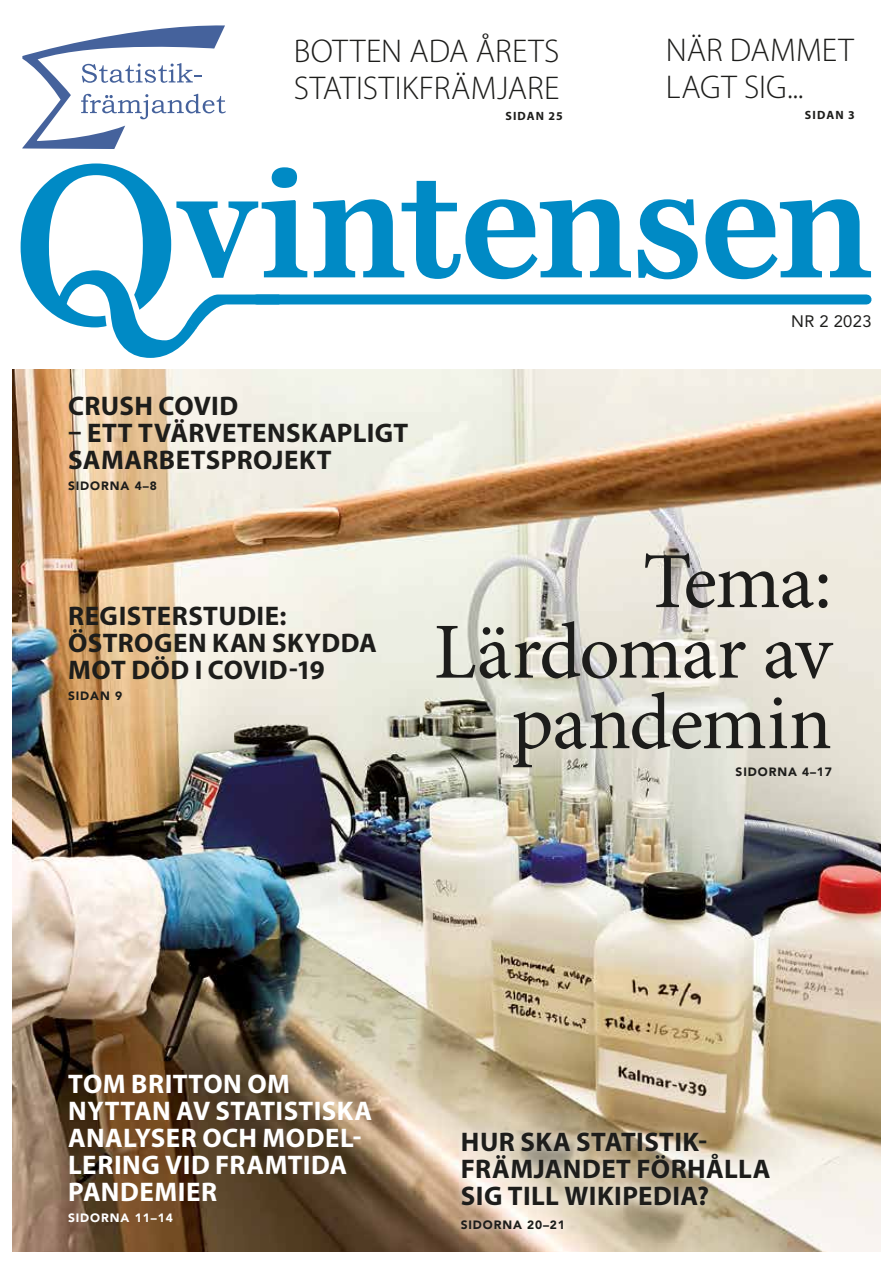
<style>
.page{position:relative;width:893px;height:1263px;background:#fff}
.page>*{position:absolute;margin:0;border:0;box-sizing:border-box;transform-origin:0 0}
.t1{font:79.5px/70.5px "Minion Pro";letter-spacing:-.02em;color:#1d1d1b;text-align:right}
.t2{font:300 33px/37.5px "Myriad Pro";letter-spacing:.005em;color:#1d1d1b}
.t3{font:700 27px/27px "Myriad Pro";letter-spacing:.015em;color:#1d1d1b}
.t4{font:700 27px/27px "Myriad Pro";letter-spacing:.015em;color:#fff}
.t5{font:16.5px "Avenir LT Std";letter-spacing:.025em;color:#1d1d1b}
.t6{font:900 12px "Avenir LT Std";letter-spacing:.075em;color:#1d1d1b}
.t7{font:700 12px "Myriad Pro";letter-spacing:.095em;color:#1d1d1b}
.t8{font:900 12px "Avenir LT Std";letter-spacing:.075em;color:#fff}
</style>
<div class="page">
<img style="left:13px;top:370px;width:867px;height:881px">
<div style="left:452px;top:1123px;width:327px;height:115px;background:#fff;opacity:.75"></div>
<svg style="left:313px;top:181px;width:318px;height:98px"></svg>
<svg style="left:638px;top:199px;width:60px;height:80px"></svg>
<svg style="left:705px;top:199px;width:166px;height:80px"></svg>
<div style="left:257px;top:294px;width:610px;height:10px;background:#008ac5"></div>
<svg style="left:21px;top:163px;width:286px;height:195px"></svg>
<div style="left:271px;top:311px;width:601px;height:20px;background:#fff"></div>
<svg style="left:22px;top:25px;width:204px;height:124px"></svg>
<p class="t2" style="left:294px;top:31px;width:267px">BOTTEN ADA ÅRETS<br>STATISTIKFRÄMJARE</p>
<p class="t7" style="left:505px;top:108px;width:59px">SIDAN 25</p>
<p class="t3" style="left:68px;top:391px;width:171px">CRUSH COVID</p>
<p class="t3" style="left:68px;top:418px;width:341px">– ETT TVÄRVETENSKAPLIGT<br>SAMARBETSPROJEKT</p>
<p class="t6" style="left:68px;top:478px;width:90px">SIDORNA 4–8</p>
<p class="t2" style="left:666px;top:31px;width:189px">NÄR DAMMET<br>LAGT SIG...</p>
<p class="t7" style="left:805px;top:107px;width:51px">SIDAN 3</p>
<p class="t5" style="left:791px;top:312px;width:82px">NR 2 2023</p>
<p class="t3" style="left:68px;top:602px;width:310px">REGISTERSTUDIE:<br>ÖSTROGEN KAN SKYDDA<br>MOT DÖD I COVID-19</p>
<p class="t6" style="left:68px;top:689px;width:56px">SIDAN 9</p>
<h1 class="t1" style="left:434px;top:547px;width:400px">Tema:<br>Lärdomar av pandemin</h1>
<p class="t6" style="left:736px;top:765px;width:98px">SIDORNA 4–17</p>
<p class="t4" style="left:68px;top:1069px;width:305px">TOM BRITTON OM<br>NYTTAN AV STATISTISKA<br>ANALYSER OCH MODEL-<br>LERING VID FRAMTIDA<br>PANDEMIER</p>
<p class="t8" style="left:68px;top:1210px;width:106px">SIDORNA 11–14</p>
<p class="t3" style="left:461px;top:1128px;width:311px">HUR SKA STATISTIK-<br>FRÄMJANDET FÖRHÅLLA<br>SIG TILL WIKIPEDIA?</p>
<p class="t6" style="left:461px;top:1218px;width:106px">SIDORNA 20–21</p>
</div>
